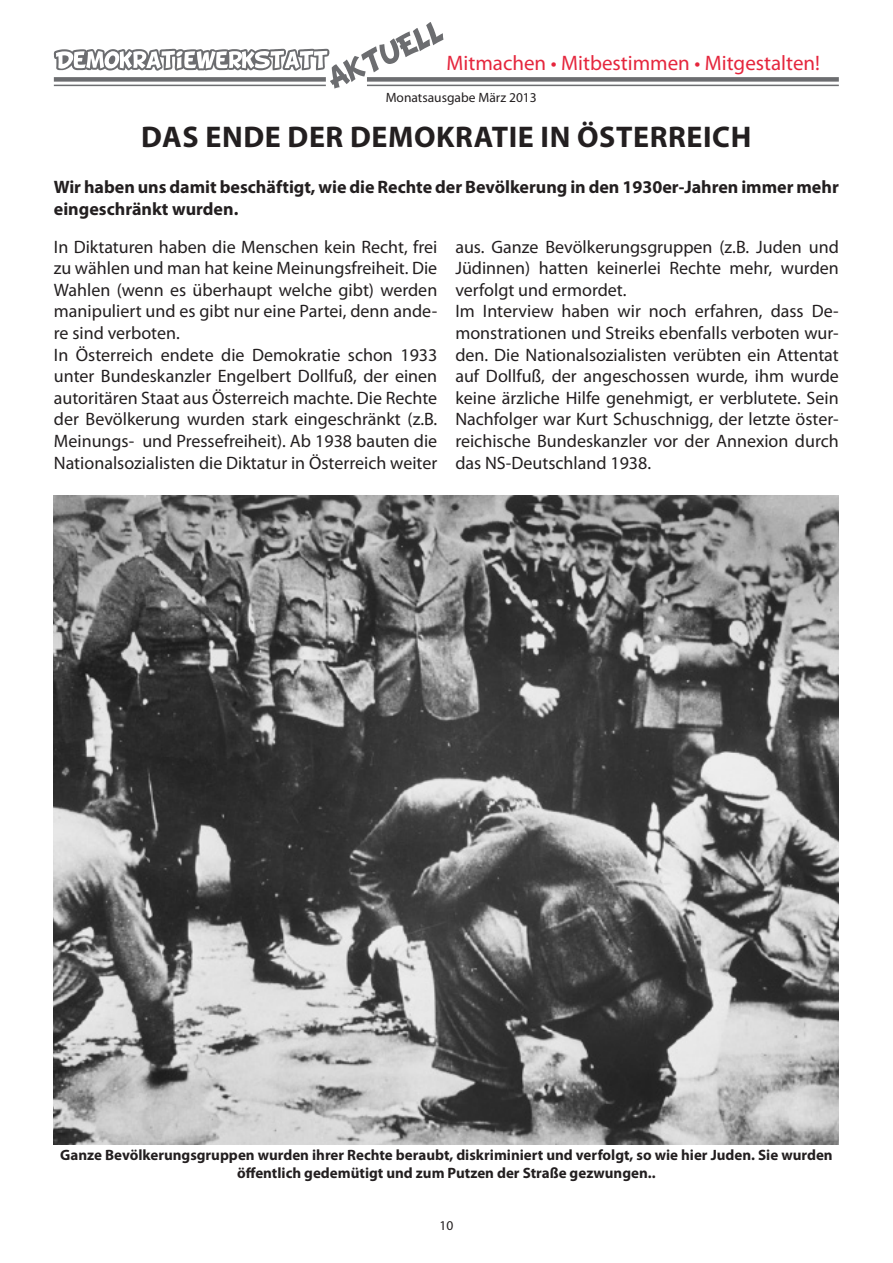
<style>
.page{position:relative;width:893px;height:1263px;background:#fff}
.page>*{position:absolute;margin:0;border:0;box-sizing:border-box;transform-origin:0 0}
.t1{font:700 30px "Myriad Pro";letter-spacing:.02em;color:#231f20}
.t2{font:21px "Myriad Pro";color:#e5263d}
.t3{font:18px/21.6px "Myriad Pro";color:#231f20;text-align:justify}
.t4{font:700 18px/21.6px "Myriad Pro";color:#231f20}
.t5{font:700 15px/18px "Myriad Pro";color:#231f20;text-align:center}
.t6{font:13.5px "Myriad Pro";color:#231f20}
</style>
<div class="page">
<div style="left:367px;top:77px;width:472px;height:5px;background:#6c6d70"></div>
<hr style="left:367px;top:85px;width:472px;height:1px;background:#6c6d70">
<svg style="left:54px;top:22px;width:389px;height:67px"></svg>
<img style="left:54px;top:496px;width:785px;height:648px">
<p class="t2" style="left:446px;top:50px;width:375px">Mitmachen • Mitbestimmen • Mitgestalten!</p>
<p class="t6" style="left:386px;top:89px;width:153px">Monatsausgabe März 2013</p>
<p class="t1" style="left:141px;top:117px;width:612px">DAS ENDE DER DEMOKRATIE IN ÖSTERREICH</p>
<p class="t4" style="left:54px;top:175px;width:786px">Wir haben uns damit beschäftigt, wie die Rechte der Bevölkerung in den 1930er-Jahren immer mehr eingeschränkt wurden.</p>
<p class="t3" style="left:54px;top:235px;width:385px">In Diktaturen haben die Menschen kein Recht, frei zu wählen und man hat keine Meinungsfreiheit. Die Wahlen (wenn es überhaupt welche gibt) werden manipuliert und es gibt nur eine Partei, denn ande&shy;re sind verboten.</p>
<p class="t3" style="left:54px;top:343px;width:385px">In Österreich endete die Demokratie schon 1933 unter Bundeskanzler Engelbert Dollfuß, der einen autoritären Staat aus Österreich machte. Die Rechte der Bevölkerung wurden stark eingeschränkt (z.B.<br>Meinungs- und Pressefreiheit). Ab 1938 bauten die Nationalsozialisten die Diktatur in Österreich weiter</p>
<p class="t3" style="left:455px;top:235px;width:385px">aus. Ganze Bevölkerungsgruppen (z.B. Juden und Jüdinnen) hatten keinerlei Rechte mehr, wurden verfolgt und ermordet.</p>
<p class="t3" style="left:455px;top:300px;width:385px">Im Interview haben wir noch erfahren, dass De&shy;monstrationen und Streiks ebenfalls verboten wur&shy;den. Die Nationalsozialisten verübten ein Attentat auf Dollfuß, der angeschossen wurde, ihm wurde keine ärzliche Hilfe genehmigt, er verblutete. Sein Nachfolger war Kurt Schuschnigg, der letzte öster&shy;reichische Bundeskanzler vor der Annexion durch das NS-Deutschland 1938.</p>
<p class="t5" style="left:60px;top:1145px;width:774px">Ganze Bevölkerungsgruppen wurden ihrer Rechte beraubt, diskriminiert und verfolgt, so wie hier Juden. Sie wurden öffentlich gedemütigt und zum Putzen der Straße gezwungen..</p>
<p class="t6" style="left:440px;top:1217px;width:15px">10</p>
</div>
